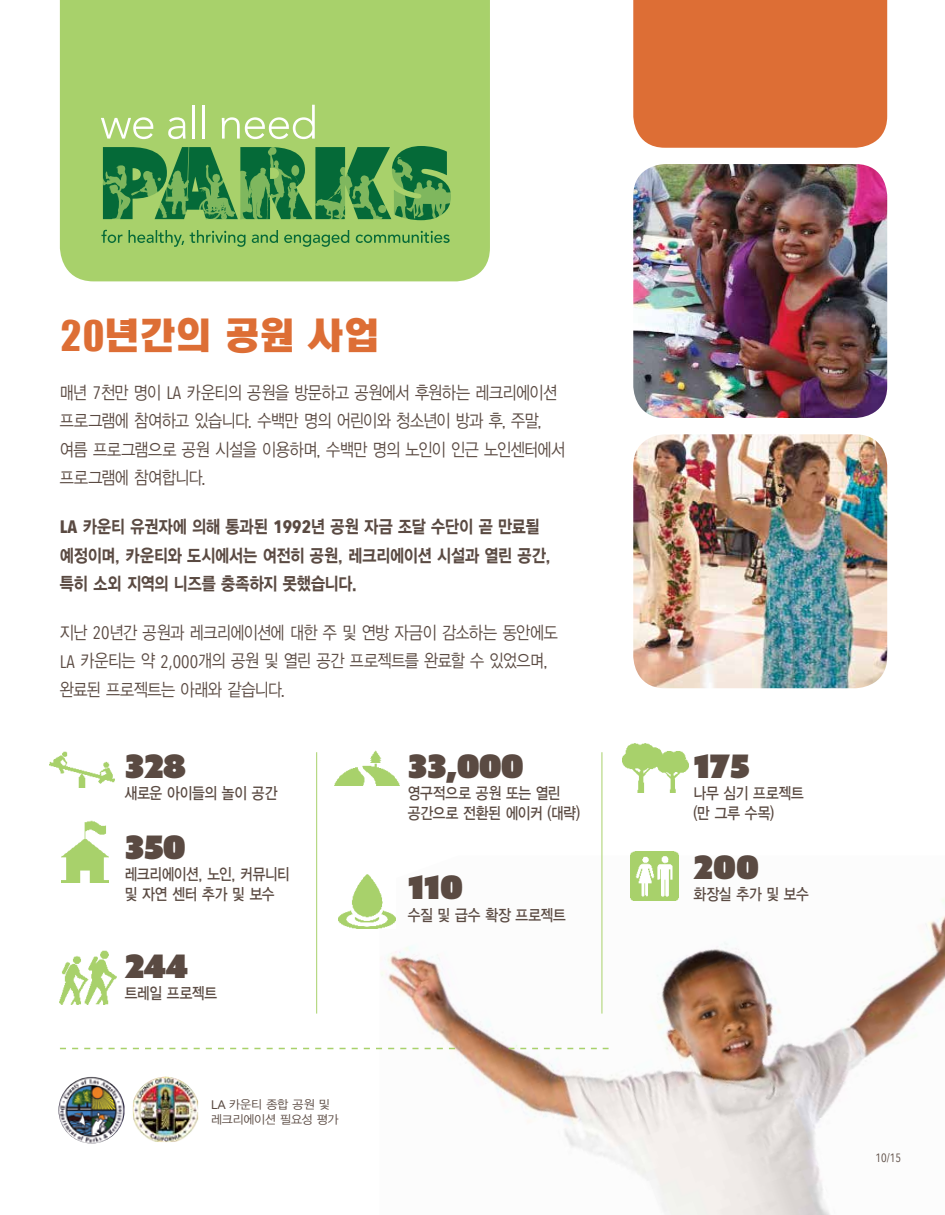
<style>
.page{position:relative;width:945px;height:1215px;background:#fff}
.page>*{position:absolute;margin:0;border:0;box-sizing:border-box;transform-origin:0 0}
.t1{font:700 36px "HYK Head Line Std";letter-spacing:-.005em;color:#dd6e35}
.t2{font:32.4px "Azo Sans Uber";color:#5a4a42}
.t3{font:18px/28.5px "YDIYGO320";letter-spacing:-.035em;color:#5a4a42;scale:.85 1}
.t4{font:18px/28.5px "YDIYGO350";letter-spacing:-.01em;color:#5a4a42;scale:.85 1}
.t5{font:16.2px/20.2px "YDIYGO330";letter-spacing:-.015em;color:#5a4a42;scale:.85 1}
.t6{font:12px/15px "YDIYGO320";letter-spacing:-.015em;color:#5a4a42}
.t7{font:12px "Avenir Next Condensed";color:#5a4a42}
.s1{font-family:"Avenir Next Condensed"}
.s2{font-family:"Avenir Next Condensed";font-weight:700}
.s3{font-family:"Azo Sans"}
</style>
<div class="page">
<img style="left:380px;top:855px;width:565px;height:360px">
<img style="left:49px;top:751px;width:66px;height:37px">
<img style="left:62px;top:821px;width:46px;height:62px">
<img style="left:334px;top:750px;width:66px;height:36px">
<img style="left:623px;top:743px;width:65px;height:50px">
<img style="left:630px;top:852px;width:49px;height:48px">
<img style="left:339px;top:875px;width:56px;height:54px">
<img style="left:60px;top:951px;width:56px;height:54px">
<img style="left:633px;top:164px;width:254px;height:254px">
<div style="left:633px;top:0;width:254px;height:148px;background:#dd6e35"></div>
<img style="left:633px;top:434px;width:254px;height:254px">
<svg style="left:60px;top:1048px;width:395px;height:1px"></svg>
<svg style="left:509px;top:1048px;width:100px;height:1px"></svg>
<hr style="left:316px;top:752px;width:1px;height:262px;background:#a8d16b">
<hr style="left:602px;top:752px;width:1px;height:262px;background:#a8d16b">
<img style="left:58px;top:1077px;width:67px;height:67px;border-radius:33px">
<img style="left:133px;top:1077px;width:65px;height:65px">
<div style="left:60px;top:0;width:430px;height:281px;background:#a8d16b"></div>
<svg style="left:101px;top:99px;width:357px;height:125px;background:#75b05f"></svg>
<svg style="left:101px;top:230px;width:349px;height:17px;background:#86bb60"></svg>
<h1 class="t1" style="left:60px;top:316px;width:322px">20년간의 공원 사업</h1>
<p class="t3" style="left:60px;top:379px;width:596px">매년 <span class="s1">7</span>천만 명이 <span class="s1">LA</span> 카운티의 공원을 방문하고 공원에서 후원하는 레크리에이션 프로그램에 참여하고 있습니다. 수백만 명의 어린이와 청소년이 방과 후, 주말, 여름 프로그램으로 공원 시설을 이용하며, 수백만 명의 노인이 인근 노인센터에서 프로그램에 참여합니다.</p>
<p class="t4" style="left:60px;top:513px;width:579px"><span class="s2">LA</span> 카운티 유권자에 의해 통과된 <span class="s2">1992</span>년 공원 자금 조달 수단이 곧 만료될 예정이며, 카운티와 도시에서는 여전히 공원, 레크리에이션 시설과 열린 공간, 특히 소외 지역의 니즈를 충족하지 못했습니다.</p>
<p class="t3" style="left:60px;top:619px;width:588px">지난 <span class="s1">20</span>년간 공원과 레크리에이션에 대한 주 및 연방 자금이 감소하는 동안에도<br><span class="s1">LA</span> 카운티는 약 <span class="s1">2,000</span>개의 공원 및 열린 공간 프로젝트를 완료할 수 있었으며, 완료된 프로젝트는 아래와 같습니다.</p>
<h2 class="t2" style="left:125px;top:745px;width:63px">328</h2>
<p class="t5" style="left:125px;top:783px;width:181px">새로운 아이들의 놀이 공간</p>
<h2 class="t2" style="left:125px;top:826px;width:63px">350</h2>
<p class="t5" style="left:125px;top:864px;width:196px">레크리에이션, 노인, 커뮤니티 및 자연 센터 추가 및 보수</p>
<h2 class="t2" style="left:125px;top:945px;width:65px">244</h2>
<p class="t5" style="left:125px;top:984px;width:110px">트레일 프로젝트</p>
<p class="t6" style="left:211px;top:1097px;width:129px"><span class="s3">LA</span> 카운티 종합 공원 및 레크리에이션 필요성 평가</p>
<h2 class="t2" style="left:408px;top:745px;width:118px">33,000</h2>
<p class="t5" style="left:408px;top:783px;width:204px">영구적으로 공원 또는 열린 공간으로 전환된 에이커 (대략)</p>
<h2 class="t2" style="left:408px;top:866px;width:57px">110</h2>
<p class="t5" style="left:408px;top:905px;width:188px">수질 및 급수 확장 프로젝트</p>
<h2 class="t2" style="left:693px;top:745px;width:58px">175</h2>
<p class="t5" style="left:693px;top:783px;width:131px">나무 심기 프로젝트 (만 그루 수목)</p>
<h2 class="t2" style="left:693px;top:846px;width:67px">200</h2>
<p class="t5" style="left:693px;top:885px;width:137px">화장실 추가 및 보수</p>
<p class="t7" style="left:876px;top:1147px;width:27px">10/15</p>
</div>
